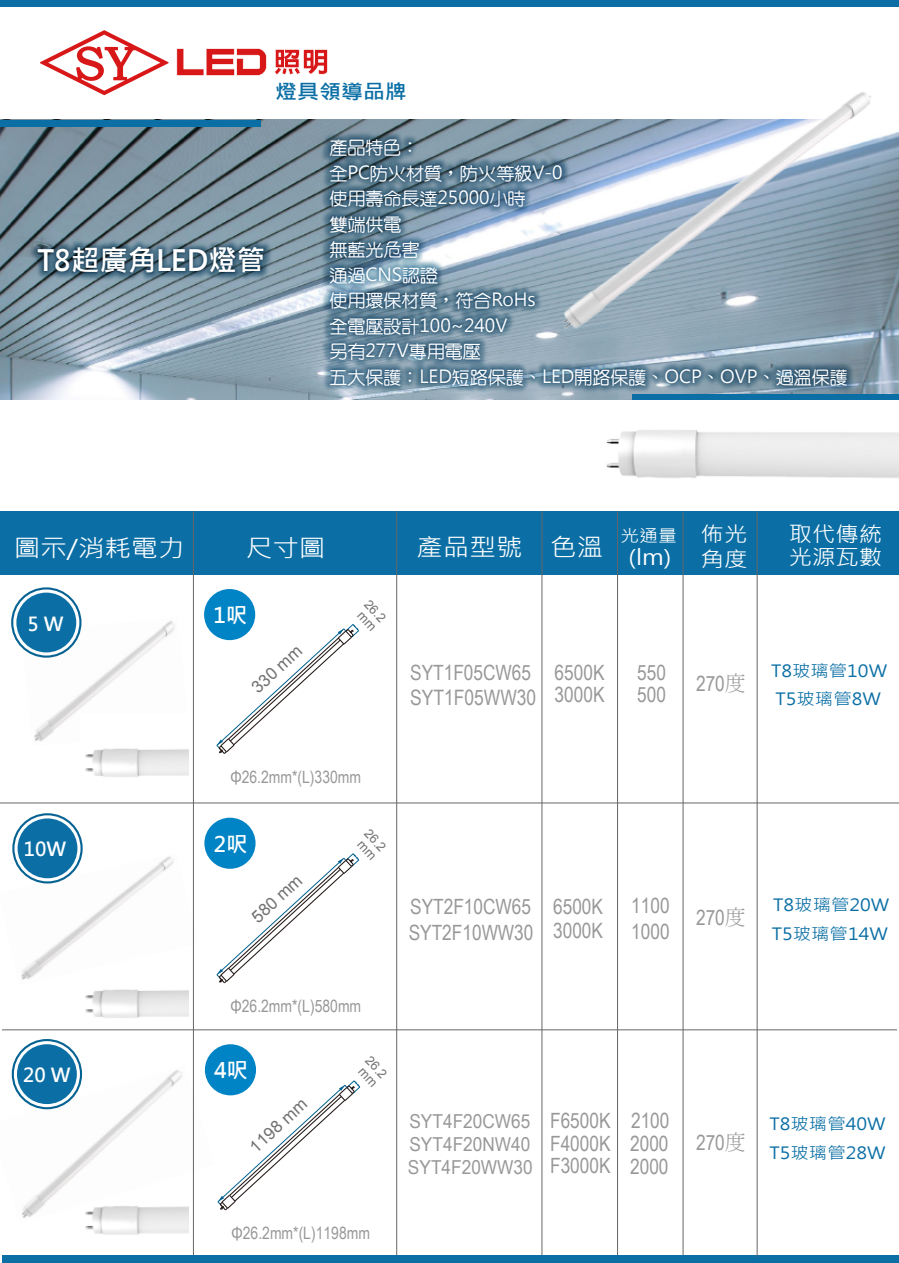
<style>
.page{position:relative;width:899px;height:1263px;background:#fff}
.page>*{position:absolute;margin:0;border:0;box-sizing:border-box;transform-origin:0 0}
.t1{font:700 29.1px "Microsoft Jheng Hei";color:#fff}
.t2{font:24.15px "Microsoft Jheng Hei";color:#fff;scale:1.1 1}
.t3{font:21.3px/23.1px "Microsoft Jheng Hei";color:#fff;scale:1.1 1}
.t4{font:21.3px "Arial Narrow";color:#999899}
.t5{font:700 21.3px "Microsoft Jheng Hei";color:#fff}
.t6{font:21px/22.5px "Arial Narrow";color:#999899}
.t7{font:700 19.95px "Microsoft Jheng Hei";color:#0b6fa5;scale:1.1 1}
.t8{font:19.2px/23.1px "Arial Narrow";color:#999899;scale:1.1 1}
.t9{font:700 19.2px "Microsoft Jheng Hei";color:#fff}
.t10{font:18px/25.5px "DATY5";color:#fff}
.t11{font:18px "Microsoft Jheng Hei";color:#fff}
.t12{font:16.95px "Arial Narrow";color:#999899}
.t13{font:16.95px "Arial";color:#727272}
.t14{font:16.95px "Microsoft Jheng Hei";color:#fff;scale:1.1 1}
.t15{font:16.8px/28.2px "Microsoft Jheng Hei";color:#0b6fa5;scale:1.1 1}
.t16{font:12.75px/12.8px "Arial";color:#727272}
.s1{font-family:"Microsoft Jheng Hei"}
.s2{font-family:"DATY5"}
.s3{font-family:"Adobe Ming Std";font-weight:300}
</style>
<div class="page">
<img style="left:0;top:120px;width:898px;height:279px">
<img style="left:21px;top:617px;width:154px;height:125px">
<img style="left:81px;top:989px;width:108px;height:42px">
<img style="left:85px;top:1223px;width:104px;height:12px">
<img style="left:81px;top:714px;width:108px;height:63px">
<img style="left:11px;top:1065px;width:204px;height:158px">
<img style="left:13px;top:853px;width:180px;height:131px">
<div style="left:0;top:511px;width:898px;height:64px;background:#0b6fa5"></div>
<div style="left:0;top:120px;width:260px;height:6px;background:#0b6fa5"></div>
<div style="left:0;top:0;width:898px;height:7px;background:#0b6fa5"></div>
<hr style="left:193px;top:511px;width:1px;height:748px;background:#666">
<hr style="left:0;top:803px;width:898px;height:1px;background:#666">
<hr style="left:2px;top:1029px;width:894px;height:1px;background:#666">
<hr style="left:541px;top:511px;width:1px;height:748px;background:#666">
<hr style="left:396px;top:511px;width:1px;height:748px;background:#666">
<hr style="left:617px;top:511px;width:1px;height:748px;background:#666">
<hr style="left:682px;top:512px;width:1px;height:746px;background:#666">
<div style="left:11px;top:587px;width:70px;height:71px;border:2px solid #066292;border-radius:50%"></div>
<div style="left:16px;top:593px;width:60px;height:59px;background:#0b6fa5;border-radius:50%"></div>
<div style="left:12px;top:813px;width:71px;height:70px;border:2px solid #066292;border-radius:50%"></div>
<div style="left:18px;top:818px;width:59px;height:60px;background:#0b6fa5;border-radius:50%"></div>
<div style="left:12px;top:1039px;width:70px;height:70px;border:2px solid #066292;border-radius:50%"></div>
<div style="left:17px;top:1044px;width:60px;height:60px;background:#0b6fa5;border-radius:50%"></div>
<img style="left:27px;top:238px;width:246px;height:45px">
<img style="left:32px;top:240px;width:238px;height:43px">
<svg style="left:176px;top:48px;width:91px;height:28px"></svg>
<svg style="left:274px;top:49px;width:54px;height:26px"></svg>
<svg style="left:40px;top:30px;width:128px;height:65px"></svg>
<div style="left:2px;top:1255px;width:896px;height:7px;background:#0b6fa5"></div>
<img style="left:324px;top:133px;width:549px;height:266px">
<hr style="left:756px;top:511px;width:1px;height:746px;background:#666">
<svg style="left:217px;top:624px;width:142px;height:130px"></svg>
<div style="left:204px;top:589px;width:51px;height:51px;background:#0084c5;border-radius:50%"></div>
<svg style="left:217px;top:854px;width:142px;height:130px"></svg>
<div style="left:204px;top:818px;width:51px;height:51px;background:#0084c5;border-radius:50%"></div>
<svg style="left:218px;top:1081px;width:142px;height:130px"></svg>
<div style="left:205px;top:1044px;width:51px;height:51px;background:#0084c5;border-radius:50%"></div>
<img style="left:520px;top:92px;width:378px;height:246px">
<img style="left:586px;top:388px;width:312px;height:149px">
<h1 class="t1" style="left:37px;top:242px;width:229px">T8超廣角LED燈管</h1>
<p class="t7" style="left:275px;top:80px;width:121px">燈具領導品牌</p>
<p class="t10" style="left:329px;top:135px;width:235px">產品特色：<br>全<span class="s1">PC</span>防火材質，防火等級<span class="s1">V-0</span>使用壽命長達<span class="s1">25000</span>小時<br>雙端供電<br>無藍光危害<br>通過<span class="s1">CNS</span>認證<br>使用環保材質，符合<span class="s1">RoHs</span></p>
<p class="t11" style="left:329px;top:314px;width:179px"><span class="s2">全電壓設計</span>100~240V</p>
<p class="t10" style="left:329px;top:339px;width:519px">另有<span class="s1">277V</span>專用電壓<br>五大保護：<span class="s1">LED</span>短路保護、<span class="s1">LED</span>開路保護、<span class="s1">OCP</span>、<span class="s1">OVP</span>、過溫保護</p>
<p class="t2" style="left:14px;top:533px;width:156px">圖示/消耗電力</p>
<p class="t2" style="left:246px;top:533px;width:74px">尺寸圖</p>
<p class="t2" style="left:416px;top:532px;width:171px">產品型號 色溫</p>
<p class="t14" style="left:620px;top:525px;width:53px">光通量</p>
<p class="t3" style="left:628px;top:546px;width:40px">(lm)</p>
<p class="t9" style="left:28px;top:611px;width:38px">5 W</p>
<p class="t5" style="left:213px;top:602px;width:35px">1呎</p>
<p class="t16" style="left:371px;top:598px;width:26px;rotate:47deg">26.2 mm</p>
<p class="t3" style="left:700px;top:521px;width:44px;line-height:25.5px">佈光角度</p>
<p class="t3" style="left:788px;top:522px;width:87px">取代傳統光源瓦數</p>
<p class="t9" style="left:24px;top:837px;width:44px">10W</p>
<p class="t9" style="left:23px;top:1063px;width:49px">20 W</p>
<p class="t13" style="left:246px;top:682px;width:63px;rotate:-43deg">330 mm</p>
<p class="t6" style="left:410px;top:660px;width:122px">SYT1F05CW65</p>
<p class="t4" style="left:410px;top:682px;width:127px">SYT1F05WW30</p>
<p class="t6" style="left:554px;top:660px;width:51px">6500K</p>
<p class="t6" style="left:554px;top:682px;width:51px">3000K</p>
<p class="t6" style="left:637px;top:660px;width:30px">550<br>500</p>
<p class="t15" style="left:770px;top:656px;width:107px">T8玻璃管10W</p>
<p class="t6" style="left:696px;top:671px;width:51px">270<span class="s3">度</span></p>
<p class="t15" style="left:775px;top:685px;width:97px">T5玻璃管8W</p>
<p class="t12" style="left:230px;top:764px;width:132px">Φ26.2mm*(L)330mm</p>
<p class="t5" style="left:214px;top:830px;width:35px">2呎</p>
<p class="t13" style="left:247px;top:911px;width:63px;rotate:-43deg">580 mm</p>
<p class="t16" style="left:371px;top:827px;width:26px;rotate:47deg">26.2 mm</p>
<p class="t6" style="left:408px;top:894px;width:126px;line-height:25.2px">SYT2F10CW65<br>SYT2F10WW30</p>
<p class="t6" style="left:553px;top:895px;width:51px">6500K</p>
<p class="t6" style="left:631px;top:894px;width:40px">1100</p>
<p class="t6" style="left:553px;top:919px;width:51px">3000K</p>
<p class="t6" style="left:631px;top:919px;width:40px">1000</p>
<p class="t12" style="left:230px;top:993px;width:132px">Φ26.2mm*(L)580mm</p>
<p class="t5" style="left:214px;top:1057px;width:35px">4呎</p>
<p class="t13" style="left:245px;top:1141px;width:72px;rotate:-43deg">1198 mm</p>
<p class="t16" style="left:372px;top:1054px;width:26px;rotate:47deg">26.2 mm</p>
<p class="t12" style="left:231px;top:1220px;width:140px">Φ26.2mm*(L)1198mm</p>
<p class="t8" style="left:408px;top:1108px;width:115px">SYT4F20CW65<br>SYT4F20NW40<br>SYT4F20WW30</p>
<p class="t6" style="left:550px;top:1109px;width:62px;text-align:justify">F6500K F4000K F3000K</p>
<p class="t6" style="left:630px;top:1108px;width:41px;text-align:justify">2100<br>2000<br>2000</p>
<p class="t6" style="left:696px;top:906px;width:51px">270<span class="s3">度</span></p>
<p class="t15" style="left:771px;top:891px;width:108px">T8玻璃管20W<br>T5玻璃管14W</p>
<p class="t6" style="left:696px;top:1130px;width:51px">270<span class="s3">度</span></p>
<p class="t15" style="left:769px;top:1110px;width:107px">T8玻璃管40W<br>T5玻璃管28W</p>
</div>
